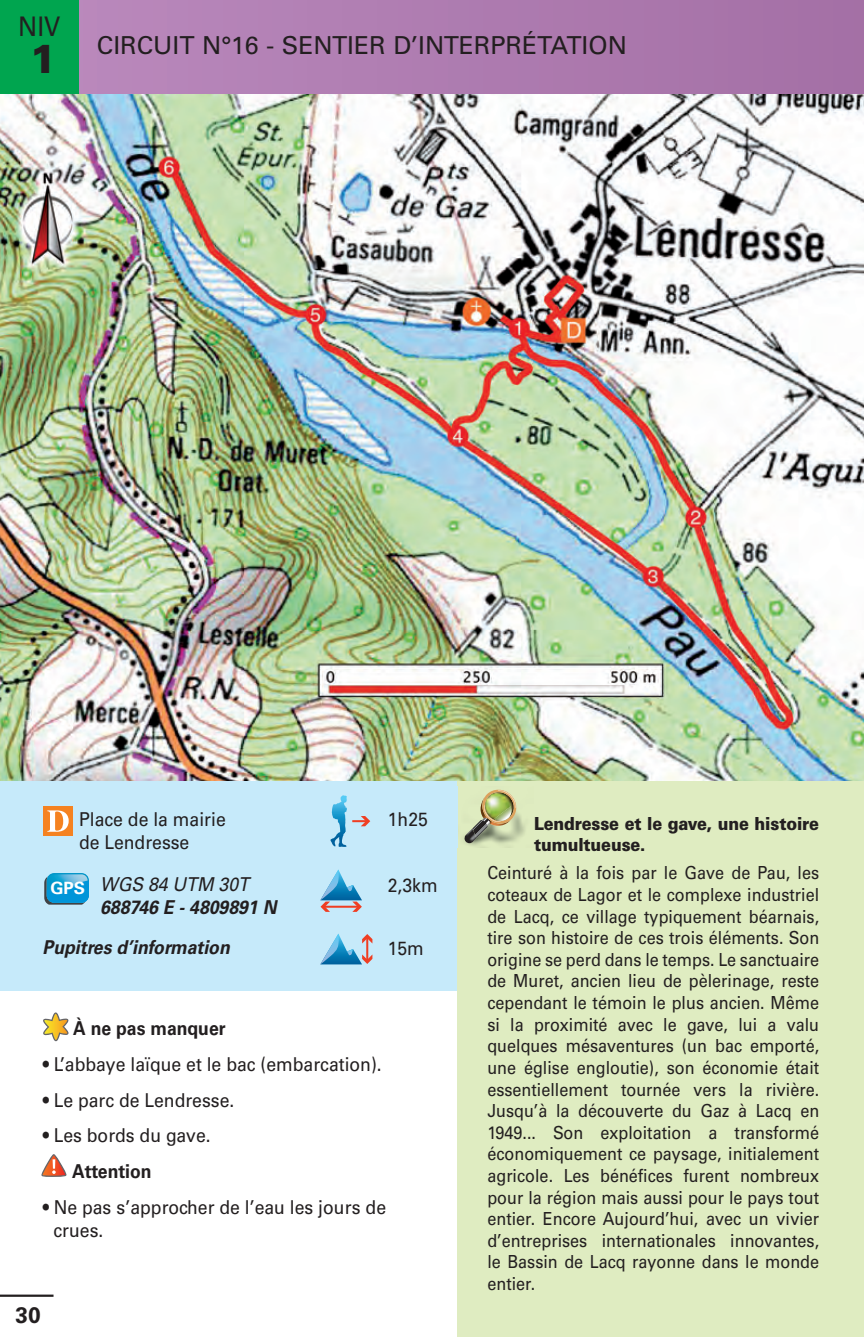
<style>
.page{position:relative;width:864px;height:1337px;background:#fff}
.page>*{position:absolute;margin:0;border:0;box-sizing:border-box;transform-origin:0 0}
.t1{font:900 40.5px "Univers LT Std";color:#231f20}
.t2{font:27px "Univers LT Std";color:#231f20;scale:.91 1}
.t3{font:24.75px "Univers LT Std";color:#231f20}
.t4{font:700 22.5px "Univers LT Std";color:#231f20}
.t5{font:19.12px/22.9px "Univers LT Std";color:#231f20;scale:.92 1}
.t6{font:italic 700 19.12px/39.8px "Univers LT Std";color:#231f20;scale:.92 1}
.t7{font:700 19.12px "Univers LT Std";color:#231f20;scale:.92 1}
.t8{font:italic 19.12px "Univers LT Std";color:#231f20;scale:.92 1}
.t9{font:18px/21.6px "Univers LT Std";color:#231f20;text-align:justify;scale:.9 1}
.t10{font:900 18px/21.6px "Univers LT Std";letter-spacing:-.01em;color:#231f20;scale:.9 1}
.t11{font:700 16.88px "Univers";color:#fff}
</style>
<div class="page">
<div style="left:0;top:0;width:864px;height:95px;background:#ad7bb0"></div>
<hr style="left:0;top:1294px;width:54px;height:2px;background:#231f20">
<img style="left:863px;top:95px;width:1px;height:389px">
<div style="left:457px;top:779px;width:406px;height:557px;background:#dfecc1"></div>
<div style="left:0;top:779px;width:457px;height:211px;background:#c6eafa"></div>
<div style="left:0;top:0;width:79px;height:95px;background:#00a54f"></div>
<svg style="left:320px;top:933px;width:52px;height:31px"></svg>
<svg style="left:320px;top:869px;width:42px;height:42px"></svg>
<svg style="left:330px;top:795px;width:40px;height:51px"></svg>
<img style="left:457px;top:786px;width:68px;height:61px">
<svg style="left:464px;top:787px;width:54px;height:56px"></svg>
<img style="left:464px;top:828px;width:12px;height:15px">
<img style="left:494px;top:806px;width:18px;height:15px">
<div style="left:47px;top:873px;width:42px;height:29px;background:#0094c8;border-radius:7px"></div>
<img style="left:48px;top:874px;width:40px;height:2px">
<svg style="left:44px;top:876px;width:45px;height:28px"></svg>
<div style="left:44px;top:806px;width:29px;height:29px;background:#f58220"></div>
<svg style="left:47px;top:810px;width:22px;height:21px"></svg>
<img style="left:0;top:95px;width:863px;height:685px">
<svg style="left:43px;top:1012px;width:26px;height:28px"></svg>
<svg style="left:41px;top:1154px;width:26px;height:22px"></svg>
<h2 class="t2" style="left:18px;top:10px;width:48px">NIV</h2>
<h1 class="t1" style="left:30px;top:34px;width:29px">1</h1>
<h3 class="t3" style="left:97px;top:31px;width:531px">CIRCUIT N°16 - SENTIER D’INTERPRÉTATION</h3>
<p class="t5" style="left:79px;top:807px;width:161px">Place de la mairie de Lendresse</p>
<p class="t8" style="left:100px;top:873px;width:163px">WGS 84 UTM 30T</p>
<p class="t6" style="left:43px;top:887px;width:255px;text-indent:58px">688746 E - 4809891 N<br>Pupitres d’information</p>
<p class="t11" style="left:50px;top:877px;width:36px">GPS</p>
<p class="t5" style="left:388px;top:807px;width:45px">1h25</p>
<p class="t5" style="left:388px;top:873px;width:56px">2,3km</p>
<p class="t5" style="left:388px;top:937px;width:41px">15m</p>
<p class="t7" style="left:73px;top:1016px;width:167px">À ne pas manquer</p>
<p class="t5" style="left:43px;top:1052px;width:370px">• L’abbaye laïque et le bac (embarcation).</p>
<p class="t5" style="left:43px;top:1088px;width:210px">• Le parc de Lendresse.</p>
<p class="t5" style="left:43px;top:1123px;width:184px">• Les bords du gave.</p>
<p class="t7" style="left:72px;top:1159px;width:88px">Attention</p>
<p class="t5" style="left:54px;top:1195px;width:363px;text-indent:-11px">• Ne pas s’approcher de l’eau les jours de crues.</p>
<p class="t4" style="left:15px;top:1301px;width:27px">30</p>
<p class="t10" style="left:534px;top:812px;width:318px">Lendresse et le gave, une histoire tumultueuse.</p>
<p class="t9" style="left:487px;top:862px;width:370px">Ceinturé à la fois par le Gave de Pau, les coteaux de Lagor et le complexe industriel de Lacq, ce village typiquement béarnais, tire son histoire de ces trois éléments. Son origine se perd dans le temps. Le sanctuaire de Muret, ancien lieu de pèlerinage, reste cependant le témoin le plus ancien. Même si la proximité avec le gave, lui a valu quelques mésaventures (un bac emporté, une église engloutie), son économie était essentiellement tournée vers la rivière.<br>Jusqu’à la découverte du Gaz à Lacq en 1949... Son exploitation a transformé économiquement ce paysage, initialement agricole. Les bénéfices furent nombreux pour la région mais aussi pour le pays tout entier. Encore Aujourd’hui, avec un vivier d’entreprises internationales innovantes, le Bassin de Lacq rayonne dans le monde entier.</p>
</div>
